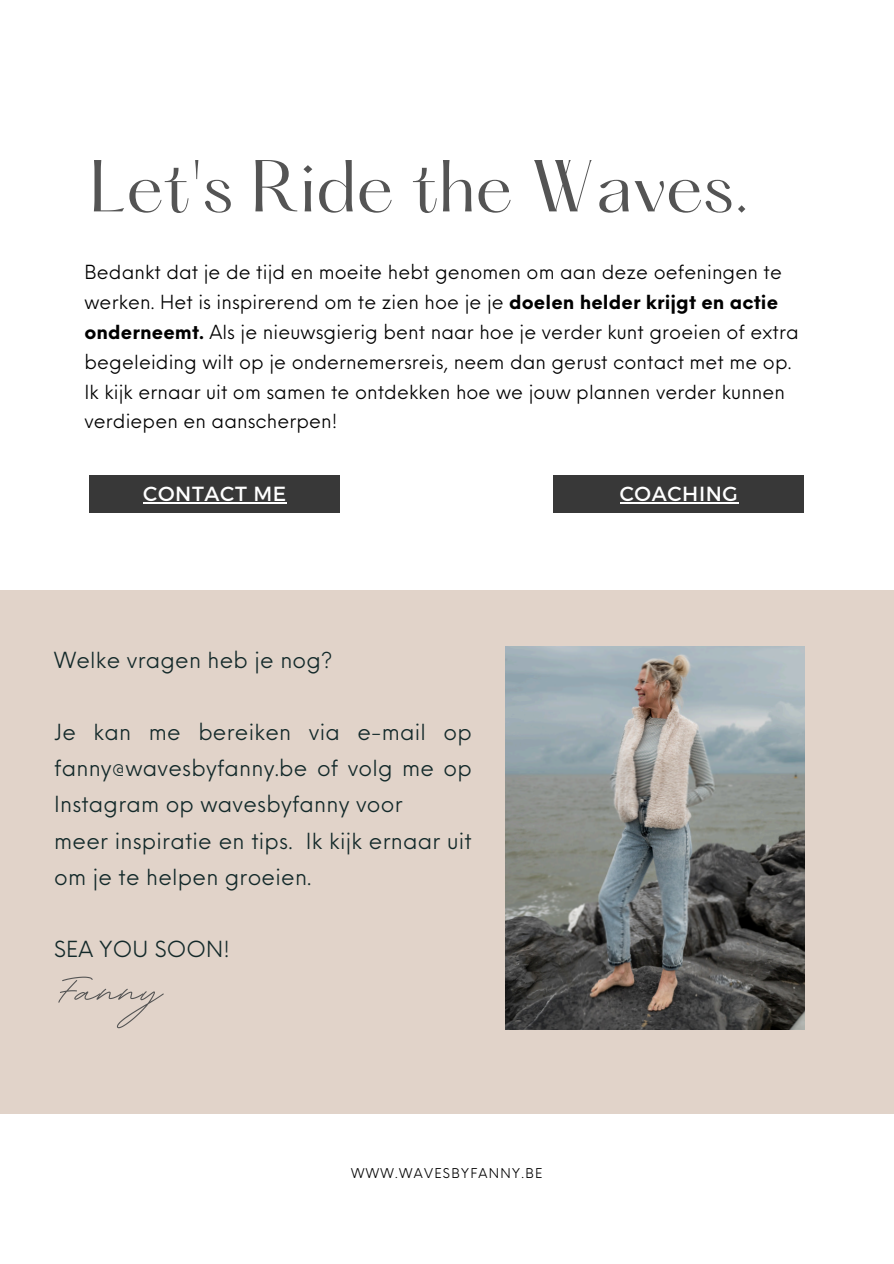
<style>
.page{position:relative;width:894px;height:1264px;background:#fff}
.page>*{position:absolute;margin:0;border:0;box-sizing:border-box;transform-origin:0 0}
.t1{font:700 69.6px "BD Script";letter-spacing:.015em;color:#545454}
.t2{font:64.2px "Hatton";letter-spacing:-.005em;color:#545454}
.t3{font:21.6px/36px "Neue Einstellung";letter-spacing:.01em;color:#13292a}
.t4{font:20.4px "Montserrat";letter-spacing:.03em;color:#fff}
.t5{font:18.9px/29.7px "Neue Einstellung";letter-spacing:.005em;color:#000}
.t6{font:13.2px "Neue Einstellung";letter-spacing:.1em;color:#000}
.s1{font-weight:700}
</style>
<div class="page">
<div style="left:0;top:590px;width:893px;height:523px;background:#e1d3c9"></div>
<img style="left:506px;top:646px;width:298px;height:383px">
<div style="left:89px;top:475px;width:251px;height:38px;background:#383838"></div>
<div style="left:553px;top:475px;width:251px;height:38px;background:#383838"></div>
<hr style="left:143px;top:502px;width:144px;height:1px;background:#fff">
<hr style="left:619px;top:502px;width:119px;height:1px;background:#fff">
<h1 class="t2" style="left:89px;top:156px;width:661px">Let's Ride the Waves.</h1>
<h3 class="t5" style="left:84px;top:255px;width:715px">Bedankt dat je de tijd en moeite hebt genomen om aan deze oefeningen te werken. Het is inspirerend om te zien hoe je je <span class="s1">doelen helder krijgt en actie onderneemt.</span> Als je nieuwsgierig bent naar hoe je verder kunt groeien of extra begeleiding wilt op je ondernemersreis, neem dan gerust contact met me op.<br>Ik kijk ernaar uit om samen te ontdekken hoe we jouw plannen verder kunnen verdiepen en aanscherpen!</h3>
<h5 class="t4" style="left:143px;top:481px;width:144px">CONTACT ME</h5>
<p class="t4" style="left:619px;top:481px;width:120px">COACHING</p>
<p class="t3" style="left:54px;top:640px;width:280px">Welke vragen heb je nog?</p>
<h4 class="t3" style="left:54px;top:712px;width:419px">Je kan me bereiken via e-mail op fanny@wavesbyfanny.be of volg me op Instagram op wavesbyfanny voor<br>meer inspiratie en tips. Ik kijk ernaar uit om je te helpen groeien.</h4>
<h4 class="t3" style="left:54px;top:928px;width:177px">SEA YOU SOON!</h4>
<h2 class="t1" style="left:56px;top:945px;width:107px">Fanny</h2>
<p class="t6" style="left:351px;top:1161px;width:193px">WWW.WAVESBYFANNY.BE</p>
</div>
